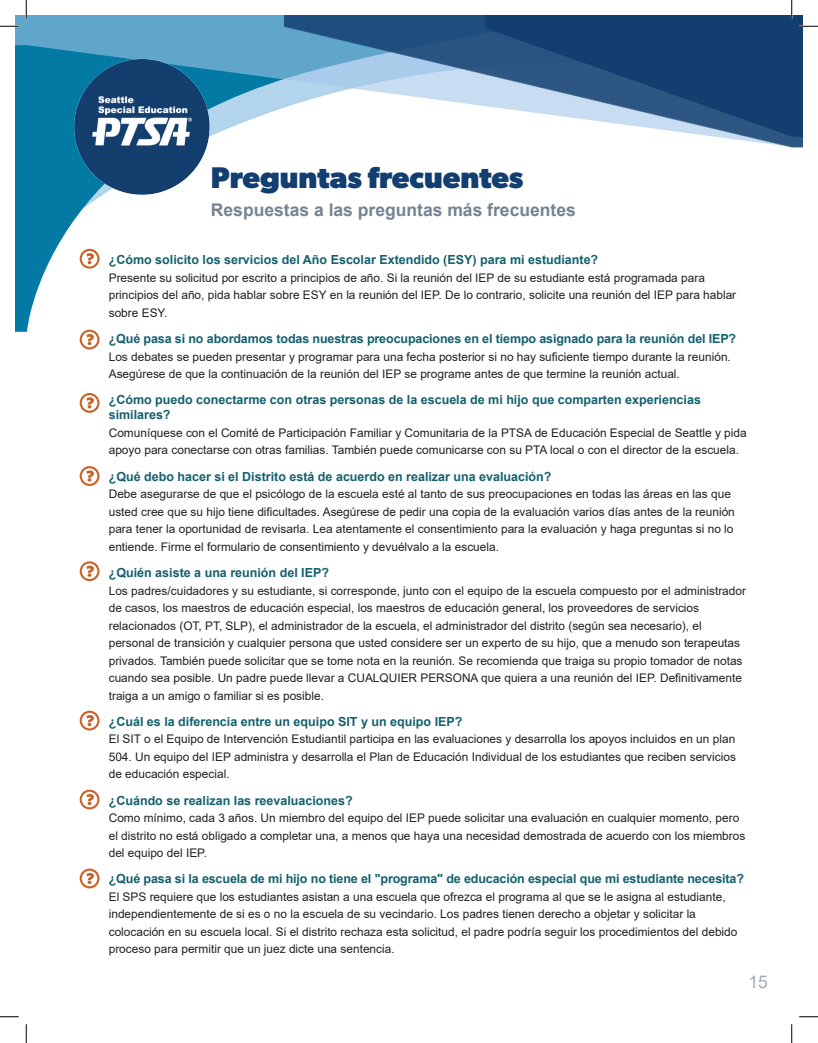
<style>
.page{position:relative;width:818px;height:1043px;background:#fff}
.page>*{position:absolute;margin:0;border:0;box-sizing:border-box;transform-origin:0 0}
.header_big_text{font:700 30px "Gibson";color:#123f6f}
.header_small_text{font:700 17.5px "Arial";color:#748393}
.t1{font:17.5px "Arial";color:#a4abb5}
.blue_bold_p11{font:700 12.5px/15px "Arial";color:#14606e}
.arial_reg_9_5_p11{font:11.88px/17.5px "Arial";color:#231f20}
</style>
<div class="page">
<svg style="left:15px;top:147px;width:85px;height:185px;fill:#027aa3"></svg>
<svg style="left:15px;top:15px;width:269px;height:132px;background:#58a4c6"></svg>
<img style="left:71px;top:56px;width:141px;height:141px">
<svg style="left:284px;top:15px;width:518px;height:133px"></svg>
<svg style="left:485px;top:15px;width:317px;height:122px;background:#436890"></svg>
<div style="left:80px;top:249px;width:19px;height:20px;border:2px solid #cb6328;border-radius:50%"></div>
<svg style="left:86px;top:253px;width:8px;height:11px"></svg>
<div style="left:80px;top:330px;width:19px;height:19px;border:2px solid #cb6328;border-radius:50%"></div>
<svg style="left:86px;top:334px;width:8px;height:11px"></svg>
<div style="left:80px;top:393px;width:19px;height:20px;border:2px solid #cb6328;border-radius:50%"></div>
<svg style="left:86px;top:397px;width:8px;height:11px"></svg>
<div style="left:80px;top:466px;width:19px;height:20px;border:2px solid #cb6328;border-radius:50%"></div>
<svg style="left:86px;top:470px;width:8px;height:11px"></svg>
<div style="left:80px;top:561px;width:19px;height:20px;border:2px solid #cb6328;border-radius:50%"></div>
<svg style="left:86px;top:565px;width:8px;height:12px"></svg>
<div style="left:80px;top:710px;width:19px;height:20px;border:2px solid #cb6328;border-radius:50%"></div>
<svg style="left:86px;top:715px;width:8px;height:11px"></svg>
<div style="left:80px;top:789px;width:19px;height:20px;border:2px solid #cb6328;border-radius:50%"></div>
<svg style="left:86px;top:794px;width:8px;height:11px"></svg>
<div style="left:80px;top:868px;width:19px;height:20px;border:2px solid #cb6328;border-radius:50%"></div>
<svg style="left:86px;top:873px;width:8px;height:11px"></svg>
<svg style="left:0;top:25px;width:19px;height:2px"></svg>
<svg style="left:799px;top:25px;width:19px;height:2px"></svg>
<svg style="left:0;top:1016px;width:19px;height:1px"></svg>
<svg style="left:799px;top:1016px;width:19px;height:1px"></svg>
<svg style="left:25px;top:0;width:2px;height:19px"></svg>
<svg style="left:25px;top:1024px;width:2px;height:18px"></svg>
<svg style="left:790px;top:0;width:2px;height:19px"></svg>
<svg style="left:791px;top:1024px;width:1px;height:18px"></svg>
<p class="header_big_text" style="left:211px;top:159px;width:314px">Preguntas frecuentes</p>
<p class="header_small_text" style="left:211px;top:197px;width:366px">Respuestas a las preguntas más frecuentes</p>
<p class="blue_bold_p11" style="left:109px;top:253px;width:491px">¿Cómo solicito los servicios del Año Escolar Extendido (ESY) para mi estudiante?</p>
<p class="arial_reg_9_5_p11" style="left:109px;top:269px;width:629px">Presente su solicitud por escrito a principios de año. Si la reunión del IEP de su estudiante está programada para principios del año, pida hablar sobre ESY en la reunión del IEP. De lo contrario, solicite una reunión del IEP para hablar sobre ESY.</p>
<p class="blue_bold_p11" style="left:109px;top:331px;width:629px">¿Qué pasa si no abordamos todas nuestras preocupaciones en el tiempo asignado para la reunión del IEP?</p>
<p class="arial_reg_9_5_p11" style="left:109px;top:348px;width:623px">Los debates se pueden presentar y programar para una fecha posterior si no hay suficiente tiempo durante la reunión.<br>Asegúrese de que la continuación de la reunión del IEP se programe antes de que termine la reunión actual.</p>
<p class="blue_bold_p11" style="left:109px;top:393px;width:593px">¿Cómo puedo conectarme con otras personas de la escuela de mi hijo que comparten experiencias similares?</p>
<p class="arial_reg_9_5_p11" style="left:109px;top:424px;width:639px">Comuníquese con el Comité de Participación Familiar y Comunitaria de la PTSA de Educación Especial de Seattle y pida apoyo para conectarse con otras familias. También puede comunicarse con su PTA local o con el director de la escuela.</p>
<p class="blue_bold_p11" style="left:109px;top:469px;width:444px">¿Qué debo hacer si el Distrito está de acuerdo en realizar una evaluación?</p>
<p class="arial_reg_9_5_p11" style="left:109px;top:485px;width:627px">Debe asegurarse de que el psicólogo de la escuela esté al tanto de sus preocupaciones en todas las áreas en las que usted cree que su hijo tiene dificultades. Asegúrese de pedir una copia de la evaluación varios días antes de la reunión para tener la oportunidad de revisarla. Lea atentamente el consentimiento para la evaluación y haga preguntas si no lo entiende. Firme el formulario de consentimiento y devuélvalo a la escuela.</p>
<p class="blue_bold_p11" style="left:109px;top:565px;width:222px">¿Quién asiste a una reunión del IEP?</p>
<p class="arial_reg_9_5_p11" style="left:109px;top:581px;width:638px">Los padres/cuidadores y su estudiante, si corresponde, junto con el equipo de la escuela compuesto por el administrador de casos, los maestros de educación especial, los maestros de educación general, los proveedores de servicios relacionados (OT, PT, SLP), el administrador de la escuela, el administrador del distrito (según sea necesario), el personal de transición y cualquier persona que usted considere ser un experto de su hijo, que a menudo son terapeutas privados. También puede solicitar que se tome nota en la reunión. Se recomienda que traiga su propio tomador de notas cuando sea posible. Un padre puede llevar a CUALQUIER PERSONA que quiera a una reunión del IEP. Definitivamente traiga a un amigo o familiar si es posible.</p>
<p class="blue_bold_p11" style="left:109px;top:714px;width:355px">¿Cuál es la diferencia entre un equipo SIT y un equipo IEP?</p>
<p class="arial_reg_9_5_p11" style="left:109px;top:730px;width:628px;text-align:justify">El SIT o el Equipo de Intervención Estudiantil participa en las evaluaciones y desarrolla los apoyos incluidos en un plan 504. Un equipo del IEP administra y desarrolla el Plan de Educación Individual de los estudiantes que reciben servicios de educación especial.</p>
<p class="blue_bold_p11" style="left:109px;top:793px;width:245px">¿Cuándo se realizan las reevaluaciones?</p>
<p class="arial_reg_9_5_p11" style="left:109px;top:809px;width:638px">Como mínimo, cada 3 años. Un miembro del equipo del IEP puede solicitar una evaluación en cualquier momento, pero el distrito no está obligado a completar una, a menos que haya una necesidad demostrada de acuerdo con los miembros del equipo del IEP.</p>
<p class="blue_bold_p11" style="left:109px;top:871px;width:636px">¿Qué pasa si la escuela de mi hijo no tiene el "programa" de educación especial que mi estudiante necesita?</p>
<p class="arial_reg_9_5_p11" style="left:109px;top:888px;width:630px">El SPS requiere que los estudiantes asistan a una escuela que ofrezca el programa al que se le asigna al estudiante, independientemente de si es o no la escuela de su vecindario. Los padres tienen derecho a objetar y solicitar la colocación en su escuela local. Si el distrito rechaza esta solicitud, el padre podría seguir los procedimientos del debido proceso para permitir que un juez dicte una sentencia.</p>
<h2 class="t1" style="left:748px;top:969px;width:21px">15</h2>
</div>
